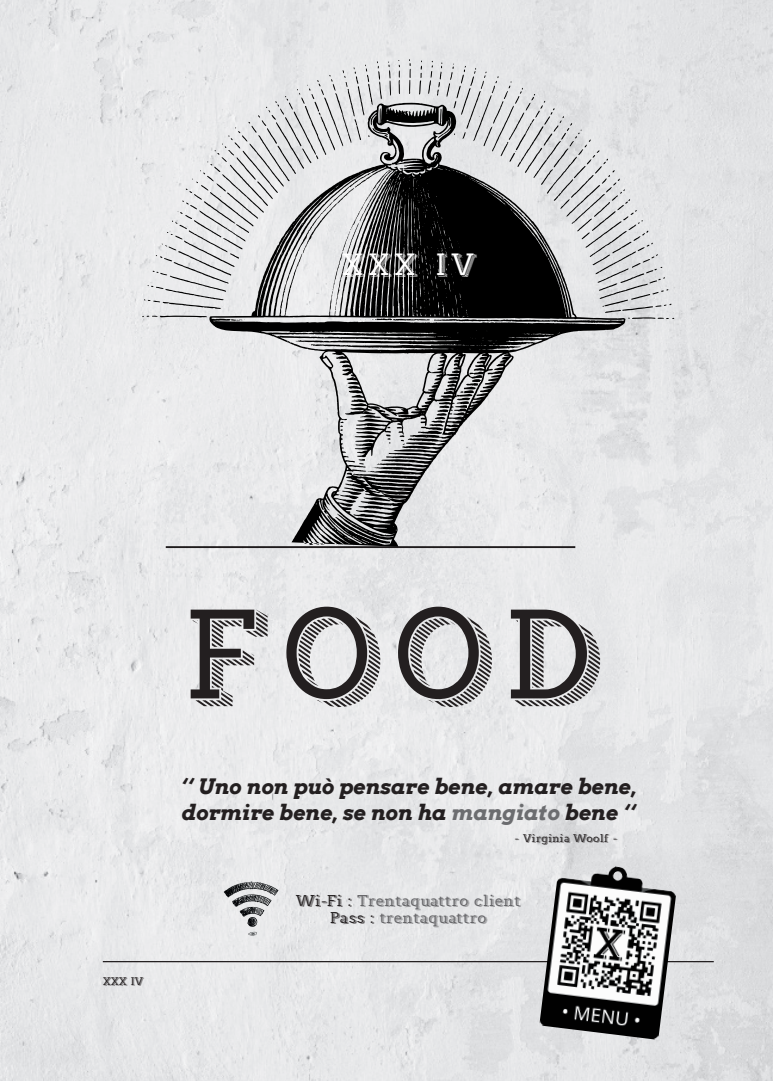
<style>
.page{position:relative;width:773px;height:1081px;background:#fff}
.page>*{position:absolute;margin:0;border:0;box-sizing:border-box;transform-origin:0 0}
.t1{font:172.38px "Airbag";color:#231f20}
.t2{font:41.75px "Airbag";color:#fff}
.t3{font:italic 700 21.25px/25.5px "Arvo";color:#231f20}
.t4{font:21.25px/17.5px "Airbag";color:#636366;text-align:center}
.t5{font:15px "Airbag";color:#231f20}
.s1{color:#6c6d70}
.s2{color:#231f20}
</style>
<div class="page">
<img style="left:0;top:0;width:772px;height:1081px">
<hr style="left:103px;top:961px;width:610px;height:1px;background:#231f20">
<svg style="left:142px;top:59px;width:532px;height:488px;background:#babbbc"></svg>
<hr style="left:166px;top:546px;width:409px;height:2px;background:#231f20">
<img style="left:214px;top:870px;width:74px;height:75px">
<img style="left:539px;top:860px;width:139px;height:180px">
<h2 class="t2" style="left:341px;top:247px;width:135px">XXX IV</h2>
<p class="t5" style="left:103px;top:975px;width:42px">XXX IV</p>
<h1 class="t1" style="left:182px;top:582px;width:412px">FOOD</h1>
<p class="t3" style="left:180px;top:774px;width:457px">‘‘ Uno non può pensare bene, amare bene, dormire bene, se non ha <span class="s1">mangiato</span> bene ‘‘</p>
<p class="t5" style="left:514px;top:832px;width:104px">- Virginia Woolf -</p>
<p class="t4" style="left:296px;top:892px;width:226px"><span class="s2">Wi-Fi :</span> Trentaquattro client<br><span class="s2">Pass :</span> trentaquattro</p>
</div>
